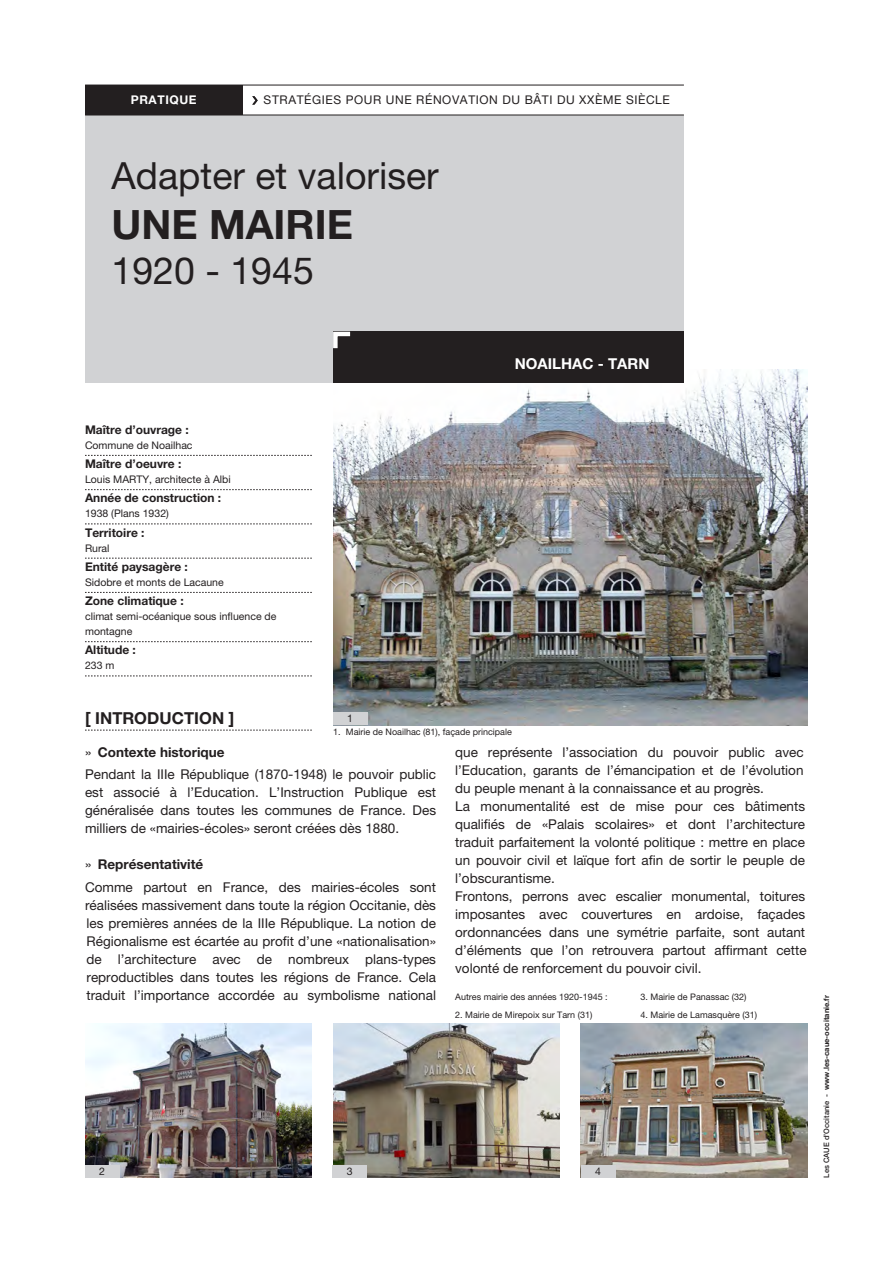
<style>
.page{position:relative;width:893px;height:1263px;background:#fff}
.page>*{position:absolute;margin:0;border:0;box-sizing:border-box;transform-origin:0 0}
.Titre{font:700 40.5px "Helvetica Neue LT Pro";color:#231f20}
.Sous-titre{font:37.5px "Helvetica Neue LT Pro";color:#231f20}
.Contenu___Titre{font:700 16.5px "Helvetica Neue LT Pro";letter-spacing:.005em;color:#231f20}
.Lieu__date{font:700 15px "Helvetica Neue LT Pro";color:#fff}
.Contenu___texte{font:13.5px/18px "Helvetica Neue LT Pro";color:#231f20;text-align:justify}
.Contenu___Sous-titre{font:700 13.5px "Helvetica Neue LT Pro";color:#231f20}
.Descriptif___cathégo{font:700 12px "Helvetica Neue LT Pro";color:#231f20}
.Genre{font:12px "Helvetica Neue LT Pro";letter-spacing:.05em;color:#231f20}
.t1{font:700 12px "Helvetica Neue LT Pro";letter-spacing:.05em;color:#fff}
.Descriptif___Info{font:10.5px/15px "Helvetica Neue LT Pro";color:#231f20}
.légende___numérotati{font:10.5px "Helvetica Neue LT Pro";color:#231f20}
.Contenu___texte-2{font:9px "Helvetica Neue LT Pro";color:#231f20}
.légende___descriptif{font:9px "Helvetica Neue LT Pro";color:#231f20}
.t2{font:700 7.5px "Helvetica Neue LT Pro";color:#231f20}
.s1{font-weight:400}
.s2{font-weight:500}
</style>
<div class="page">
<img style="left:333px;top:369px;width:475px;height:356px">
<svg style="left:85px;top:730px;width:227px;height:1px"></svg>
<svg style="left:85px;top:455px;width:227px;height:1px"></svg>
<svg style="left:85px;top:489px;width:227px;height:1px"></svg>
<svg style="left:85px;top:524px;width:227px;height:1px"></svg>
<svg style="left:85px;top:558px;width:227px;height:1px"></svg>
<svg style="left:85px;top:592px;width:227px;height:1px"></svg>
<svg style="left:85px;top:641px;width:227px;height:1px"></svg>
<svg style="left:85px;top:676px;width:227px;height:1px"></svg>
<div style="left:85px;top:115px;width:599px;height:268px;background:#d1d2d4"></div>
<div style="left:85px;top:85px;width:157px;height:30px;background:#231f20"></div>
<hr style="left:85px;top:85px;width:599px;height:1px;background:#231f20">
<hr style="left:85px;top:115px;width:599px;height:1px;background:#231f20">
<div style="left:333px;top:332px;width:351px;height:51px;background:#231f20"></div>
<svg style="left:333px;top:331px;width:22px;height:18px"></svg>
<svg style="left:252px;top:96px;width:6px;height:9px"></svg>
<img style="left:85px;top:1023px;width:227px;height:155px">
<img style="left:333px;top:1023px;width:227px;height:155px">
<img style="left:581px;top:1023px;width:226px;height:155px">
<div style="left:333px;top:712px;width:34px;height:13px;background:#d1d2d4"></div>
<div style="left:85px;top:1165px;width:34px;height:12px;background:#d1d2d4"></div>
<div style="left:333px;top:1165px;width:34px;height:13px;background:#d1d2d4"></div>
<div style="left:581px;top:1165px;width:34px;height:13px;background:#d1d2d4"></div>
<p class="t1" style="left:131px;top:93px;width:67px">PRATIQUE</p>
<p class="Genre" style="left:264px;top:93px;width:408px">STRATÉGIES POUR UNE RÉNOVATION DU BÂTI DU XXÈME SIÈCLE</p>
<p class="Sous-titre" style="left:112px;top:153px;width:329px">Adapter et valoriser</p>
<p class="Titre" style="left:112px;top:199px;width:243px">UNE MAIRIE</p>
<p class="Sous-titre" style="left:112px;top:248px;width:204px">1920 - 1945</p>
<p class="Lieu__date" style="left:515px;top:354px;width:136px">NOAILHAC - TARN</p>
<p class="Descriptif___cathégo" style="left:85px;top:422px;width:105px">Maître d’ouvrage :</p>
<p class="Descriptif___Info" style="left:85px;top:437px;width:109px">Commune de Noailhac</p>
<p class="Descriptif___cathégo" style="left:85px;top:456px;width:98px">Maître d’oeuvre :</p>
<p class="Descriptif___Info" style="left:85px;top:472px;width:147px">Louis MARTY, architecte à Albi</p>
<p class="Descriptif___cathégo" style="left:85px;top:491px;width:138px">Année de construction :</p>
<p class="Descriptif___Info" style="left:85px;top:506px;width:85px">1938 (Plans 1932)</p>
<p class="Descriptif___cathégo" style="left:85px;top:525px;width:61px">Territoire :</p>
<p class="Descriptif___Info" style="left:85px;top:540px;width:26px">Rural</p>
<p class="Descriptif___cathégo" style="left:85px;top:559px;width:104px">Entité paysagère :</p>
<p class="Descriptif___Info" style="left:85px;top:574px;width:140px">Sidobre et monts de Lacaune</p>
<p class="Descriptif___cathégo" style="left:85px;top:593px;width:100px">Zone climatique :</p>
<p class="Descriptif___Info" style="left:85px;top:609px;width:193px">climat semi-océanique sous influence de montagne</p>
<p class="Descriptif___cathégo" style="left:85px;top:643px;width:52px">Altitude :</p>
<p class="Descriptif___Info" style="left:85px;top:658px;width:31px">233 m</p>
<p class="Contenu___Titre" style="left:85px;top:707px;width:151px">[ INTRODUCTION ]</p>
<p class="légende___numérotati" style="left:347px;top:712px;width:7px">1</p>
<p class="légende___descriptif" style="left:333px;top:726px;width:180px">1. Mairie de Noailhac (81), façade principale</p>
<p class="Contenu___Sous-titre" style="left:85px;top:744px;width:141px"><span class="s1">»</span> Contexte historique</p>
<p class="Contenu___texte" style="left:85px;top:765px;width:353px">Pendant la IIIe République (1870-1948) le pouvoir public est associé à l’Education. L’Instruction Publique est généralisée dans toutes les communes de France. Des milliers de «mairies-écoles» seront créées dès 1880.</p>
<p class="Contenu___Sous-titre" style="left:85px;top:856px;width:120px"><span class="s1">»</span> Représentativité</p>
<p class="Contenu___texte" style="left:85px;top:877px;width:352px">Comme partout en France, des mairies-écoles sont réalisées massivement dans toute la région Occitanie, dès les premières années de la IIIe République. La notion de Régionalisme est écartée au profit d’une «nationalisation» de l’architecture avec de nombreux plans-types reproductibles dans toutes les régions de France. Cela traduit l’importance accordée au symbolisme national</p>
<p class="Contenu___texte" style="left:455px;top:743px;width:350px">que représente l’association du pouvoir public avec l’Education, garants de l’émancipation et de l’évolution du peuple menant à la connaissance et au progrès.</p>
<p class="Contenu___texte" style="left:455px;top:797px;width:351px">La monumentalité est de mise pour ces bâtiments qualifiés de «Palais scolaires» et dont l’architecture traduit parfaitement la volonté politique : mettre en place un pouvoir civil et laïque fort afin de sortir le peuple de l’obscurantisme.</p>
<p class="Contenu___texte" style="left:455px;top:887px;width:353px">Frontons, perrons avec escalier monumental, toitures imposantes avec couvertures en ardoise, façades ordonnancées dans une symétrie parfaite, sont autant d’éléments que l’on retrouvera partout affirmant cette volonté de renforcement du pouvoir civil.</p>
<p class="Contenu___texte-2" style="left:455px;top:991px;width:154px">Autres mairie des années 1920-1945 :</p>
<p class="Contenu___texte-2" style="left:455px;top:1009px;width:139px">2. Mairie de Mirepoix sur Tarn (31)</p>
<p class="Contenu___texte-2" style="left:641px;top:991px;width:108px">3. Mairie de Panassac (32)</p>
<p class="Contenu___texte-2" style="left:641px;top:1009px;width:118px">4. Mairie de Lamasquère (31)</p>
<p class="légende___numérotati" style="left:99px;top:1165px;width:7px">2</p>
<p class="légende___numérotati" style="left:347px;top:1165px;width:7px">3</p>
<p class="légende___numérotati" style="left:595px;top:1165px;width:7px">4</p>
<p class="t2" style="left:822px;top:1177px;width:184px;rotate:-90deg"><span class="s2">Les CAUE d’Occitanie -</span> www.les-caue-occitanie.fr</p>
</div>
